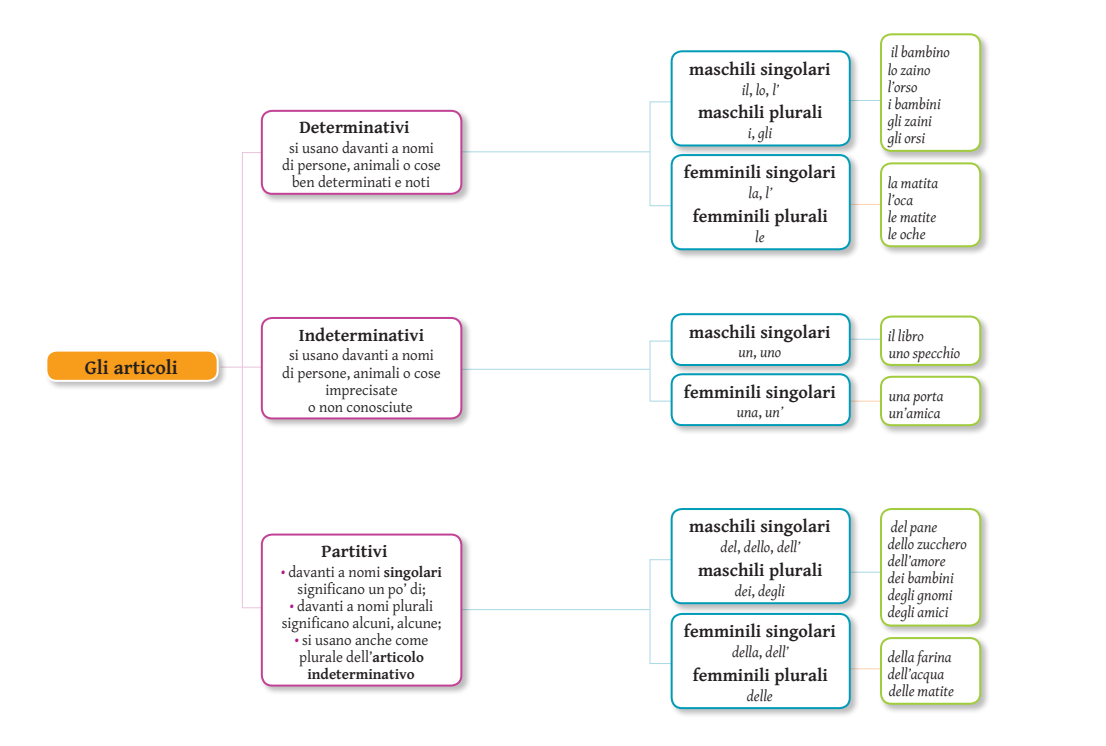
<style>
.page{position:relative;width:1106px;height:746px;background:#fff}
.page>*{position:absolute;margin:0;border:0;box-sizing:border-box;transform-origin:0 0}
._04_Tabella_testati{font:700 20px "Kind 10";color:#231f20}
._01_Titolo_Consegna{font:700 18px "Kind 10";color:#231f20}
.TESTO_MAPPA_CONCETTU{font:italic 15px "Kind 10";color:#231f20}
.TESTO_MAPPA_CONCETTU-2{font:15px/17px "Kind 10";color:#231f20;text-align:center}
.s1{color:#b41687}
.s2{font-weight:700}
.s3{font-style:normal}
</style>
<div class="page">
<hr style="left:427px;top:609px;width:222px;height:1px;background:#a9d8e5">
<hr style="left:441px;top:369px;width:208px;height:1px;background:#a9d8e5">
<hr style="left:756px;top:571px;width:135px;height:1px;background:#a9d8e5">
<hr style="left:756px;top:668px;width:135px;height:1px;background:#fcd0b0">
<hr style="left:756px;top:339px;width:135px;height:1px;background:#a9d8e5">
<hr style="left:756px;top:400px;width:135px;height:1px;background:#fcd0b0">
<hr style="left:220px;top:366px;width:68px;height:1px;background:#e8c4db">
<div style="left:242px;top:152px;width:71px;height:456px;border:1px solid #e8c4db"></div>
<div style="left:259px;top:315px;width:213px;height:114px;background:#231f20;opacity:.3"></div>
<div style="left:262px;top:318px;width:199px;height:100px;background:#fff;border-radius:10px"></div>
<div style="left:261px;top:317px;width:201px;height:102px;border:2px solid #c34296;border-radius:10px"></div>
<div style="left:878px;top:506px;width:112px;height:129px;background:#231f20;opacity:.3"></div>
<div style="left:881px;top:509px;width:99px;height:116px;background:#fff;border-radius:10px"></div>
<div style="left:880px;top:508px;width:101px;height:118px;border:2px solid #a0cc3e;border-radius:10px"></div>
<div style="left:259px;top:532px;width:213px;height:164px;background:#231f20;opacity:.3"></div>
<div style="left:262px;top:534px;width:199px;height:151px;background:#fff;border-radius:10px"></div>
<div style="left:261px;top:533px;width:201px;height:153px;border:2px solid #c34296;border-radius:10px"></div>
<div style="left:44px;top:348px;width:184px;height:43px;background:#231f20;opacity:.3"></div>
<div style="left:46px;top:350px;width:172px;height:31px;background:#f89c1c;border-radius:10px"></div>
<div style="left:45px;top:349px;width:174px;height:33px;border:2px solid #fff;border-radius:10px"></div>
<div style="left:649px;top:559px;width:30px;height:105px;border:1px solid #a9d8e5"></div>
<div style="left:669px;top:506px;width:191px;height:107px;background:#231f20;opacity:.3"></div>
<div style="left:671px;top:509px;width:178px;height:94px;background:#fff;border-radius:10px"></div>
<div style="left:670px;top:508px;width:180px;height:96px;border:2px solid #009cb7;border-radius:10px"></div>
<div style="left:669px;top:611px;width:191px;height:107px;background:#231f20;opacity:.3"></div>
<div style="left:671px;top:614px;width:178px;height:94px;background:#fff;border-radius:10px"></div>
<div style="left:670px;top:613px;width:180px;height:96px;border:2px solid #009cb7;border-radius:10px"></div>
<div style="left:649px;top:340px;width:30px;height:61px;border:1px solid #a9d8e5"></div>
<div style="left:669px;top:312px;width:191px;height:63px;background:#231f20;opacity:.3"></div>
<div style="left:671px;top:314px;width:178px;height:51px;background:#fff;border-radius:10px"></div>
<div style="left:670px;top:313px;width:180px;height:53px;border:2px solid #009cb7;border-radius:10px"></div>
<div style="left:669px;top:372px;width:191px;height:63px;background:#231f20;opacity:.3"></div>
<div style="left:671px;top:374px;width:178px;height:51px;background:#fff;border-radius:10px"></div>
<div style="left:670px;top:373px;width:180px;height:53px;border:2px solid #009cb7;border-radius:10px"></div>
<div style="left:878px;top:635px;width:112px;height:79px;background:#231f20;opacity:.3"></div>
<div style="left:881px;top:638px;width:99px;height:65px;background:#fff;border-radius:10px"></div>
<div style="left:880px;top:637px;width:101px;height:67px;border:2px solid #a0cc3e;border-radius:10px"></div>
<div style="left:878px;top:314px;width:112px;height:61px;background:#231f20;opacity:.3"></div>
<div style="left:881px;top:316px;width:99px;height:49px;background:#fff;border-radius:10px"></div>
<div style="left:880px;top:315px;width:101px;height:51px;border:2px solid #a0cc3e;border-radius:10px"></div>
<div style="left:878px;top:374px;width:112px;height:61px;background:#231f20;opacity:.3"></div>
<div style="left:881px;top:377px;width:99px;height:48px;background:#fff;border-radius:10px"></div>
<div style="left:880px;top:376px;width:101px;height:50px;border:2px solid #a0cc3e;border-radius:10px"></div>
<hr style="left:418px;top:151px;width:231px;height:1px;background:#a9d8e5">
<hr style="left:756px;top:100px;width:135px;height:1px;background:#a9d8e5">
<hr style="left:756px;top:204px;width:135px;height:1px;background:#fcd0b0">
<div style="left:259px;top:108px;width:213px;height:96px;background:#231f20;opacity:.3"></div>
<div style="left:262px;top:111px;width:199px;height:83px;background:#fff;border-radius:10px"></div>
<div style="left:261px;top:110px;width:201px;height:85px;border:2px solid #c34296;border-radius:10px"></div>
<div style="left:649px;top:101px;width:30px;height:105px;border:1px solid #a9d8e5"></div>
<div style="left:669px;top:49px;width:191px;height:107px;background:#231f20;opacity:.3"></div>
<div style="left:671px;top:51px;width:178px;height:94px;background:#fff;border-radius:10px"></div>
<div style="left:670px;top:50px;width:180px;height:96px;border:2px solid #009cb7;border-radius:10px"></div>
<div style="left:669px;top:153px;width:191px;height:106px;background:#231f20;opacity:.3"></div>
<div style="left:671px;top:155px;width:178px;height:94px;background:#fff;border-radius:10px"></div>
<div style="left:670px;top:154px;width:180px;height:96px;border:2px solid #009cb7;border-radius:10px"></div>
<div style="left:878px;top:32px;width:112px;height:129px;background:#231f20;opacity:.3"></div>
<div style="left:881px;top:34px;width:99px;height:117px;background:#fff;border-radius:10px"></div>
<div style="left:880px;top:33px;width:101px;height:119px;border:2px solid #a0cc3e;border-radius:10px"></div>
<div style="left:878px;top:161px;width:112px;height:96px;background:#231f20;opacity:.3"></div>
<div style="left:881px;top:163px;width:99px;height:83px;background:#fff;border-radius:10px"></div>
<div style="left:880px;top:162px;width:101px;height:85px;border:2px solid #a0cc3e;border-radius:10px"></div>
<p class="_04_Tabella_testati" style="left:85px;top:353px;width:94px">Gli articoli</p>
<p class="_01_Titolo_Consegna" style="left:299px;top:114px;width:112px">Determinativi</p>
<p class="TESTO_MAPPA_CONCETTU-2" style="left:282px;top:139px;width:160px">si usano davanti a nomi di persone, animali o cose</p>
<p class="TESTO_MAPPA_CONCETTU-2" style="left:292px;top:173px;width:139px">ben determinati e noti</p>
<p class="_01_Titolo_Consegna" style="left:299px;top:321px;width:127px">Indeterminativi</p>
<p class="TESTO_MAPPA_CONCETTU-2" style="left:282px;top:346px;width:160px">si usano davanti a nomi di persone, animali o cose imprecisate<br>o non conosciute</p>
<p class="_01_Titolo_Consegna" style="left:321px;top:537px;width:67px">Partitivi</p>
<p class="TESTO_MAPPA_CONCETTU-2" style="left:281px;top:562px;width:162px"><span class="s1">•</span> davanti a nomi <span class="s2">singolari</span></p>
<p class="TESTO_MAPPA_CONCETTU-2" style="left:297px;top:579px;width:129px">significano un po’ di;</p>
<p class="TESTO_MAPPA_CONCETTU-2" style="left:290px;top:596px;width:145px"><span class="s1">•</span> davanti a nomi plurali</p>
<p class="TESTO_MAPPA_CONCETTU-2" style="left:282px;top:613px;width:161px">significano alcuni, alcune;</p>
<p class="TESTO_MAPPA_CONCETTU-2" style="left:295px;top:630px;width:135px"><span class="s1">•</span> si usano anche come plurale dell’<span class="s2">articolo indeterminativo</span></p>
<p class="_01_Titolo_Consegna" style="left:689px;top:55px;width:143px">maschili singolari</p>
<p class="TESTO_MAPPA_CONCETTU" style="left:741px;top:79px;width:39px">il<span class="s3">,</span> lo<span class="s3">,</span> l’</p>
<p class="_01_Titolo_Consegna" style="left:698px;top:99px;width:126px">maschili plurali</p>
<p class="TESTO_MAPPA_CONCETTU" style="left:747px;top:122px;width:26px">i<span class="s3">,</span> gli</p>
<p class="_01_Titolo_Consegna" style="left:684px;top:159px;width:153px">femminili singolari</p>
<p class="TESTO_MAPPA_CONCETTU" style="left:748px;top:183px;width:25px">la<span class="s3">,</span> l’</p>
<p class="_01_Titolo_Consegna" style="left:692px;top:202px;width:137px">femminili plurali</p>
<p class="TESTO_MAPPA_CONCETTU" style="left:755px;top:226px;width:11px">le</p>
<p class="_01_Titolo_Consegna" style="left:689px;top:318px;width:143px">maschili singolari</p>
<p class="TESTO_MAPPA_CONCETTU" style="left:738px;top:342px;width:44px">un<span class="s3">,</span> uno</p>
<p class="_01_Titolo_Consegna" style="left:684px;top:378px;width:153px">femminili singolari</p>
<p class="TESTO_MAPPA_CONCETTU" style="left:736px;top:402px;width:48px">una<span class="s3">,</span> un’</p>
<p class="_01_Titolo_Consegna" style="left:689px;top:513px;width:143px">maschili singolari</p>
<p class="TESTO_MAPPA_CONCETTU" style="left:720px;top:536px;width:81px">del<span class="s3">,</span> dello<span class="s3">,</span> dell’</p>
<p class="_01_Titolo_Consegna" style="left:698px;top:556px;width:126px">maschili plurali</p>
<p class="TESTO_MAPPA_CONCETTU" style="left:734px;top:580px;width:52px">dei<span class="s3">,</span> degli</p>
<p class="_01_Titolo_Consegna" style="left:684px;top:617px;width:153px">femminili singolari</p>
<p class="TESTO_MAPPA_CONCETTU" style="left:732px;top:641px;width:58px">della<span class="s3">,</span> dell’</p>
<p class="_01_Titolo_Consegna" style="left:692px;top:661px;width:137px">femminili plurali</p>
<p class="TESTO_MAPPA_CONCETTU" style="left:747px;top:684px;width:27px">delle</p>
<p class="TESTO_MAPPA_CONCETTU" style="left:890px;top:42px;width:61px">il bambino</p>
<p class="TESTO_MAPPA_CONCETTU" style="left:887px;top:59px;width:44px">lo zaino</p>
<p class="TESTO_MAPPA_CONCETTU" style="left:887px;top:76px;width:31px">l’orso</p>
<p class="TESTO_MAPPA_CONCETTU" style="left:887px;top:93px;width:55px">i bambini</p>
<p class="TESTO_MAPPA_CONCETTU" style="left:887px;top:110px;width:46px">gli zaini</p>
<p class="TESTO_MAPPA_CONCETTU" style="left:887px;top:127px;width:39px">gli orsi</p>
<p class="TESTO_MAPPA_CONCETTU" style="left:887px;top:172px;width:52px">la matita</p>
<p class="TESTO_MAPPA_CONCETTU" style="left:887px;top:189px;width:27px">l’oca</p>
<p class="TESTO_MAPPA_CONCETTU" style="left:887px;top:206px;width:50px">le matite</p>
<p class="TESTO_MAPPA_CONCETTU" style="left:887px;top:223px;width:39px">le oche</p>
<p class="TESTO_MAPPA_CONCETTU" style="left:887px;top:325px;width:38px">il libro</p>
<p class="TESTO_MAPPA_CONCETTU" style="left:888px;top:342px;width:73px">uno specchio</p>
<p class="TESTO_MAPPA_CONCETTU" style="left:888px;top:385px;width:56px">una porta</p>
<p class="TESTO_MAPPA_CONCETTU" style="left:888px;top:402px;width:53px">un’amica</p>
<p class="TESTO_MAPPA_CONCETTU" style="left:890px;top:516px;width:48px">del pane</p>
<p class="TESTO_MAPPA_CONCETTU" style="left:887px;top:533px;width:81px">dello zucchero</p>
<p class="TESTO_MAPPA_CONCETTU" style="left:887px;top:550px;width:60px">dell’amore</p>
<p class="TESTO_MAPPA_CONCETTU" style="left:887px;top:567px;width:68px">dei bambini</p>
<p class="TESTO_MAPPA_CONCETTU" style="left:887px;top:584px;width:66px">degli gnomi</p>
<p class="TESTO_MAPPA_CONCETTU" style="left:887px;top:601px;width:62px">degli amici</p>
<p class="TESTO_MAPPA_CONCETTU" style="left:887px;top:646px;width:65px">della farina</p>
<p class="TESTO_MAPPA_CONCETTU" style="left:887px;top:663px;width:58px">dell’acqua</p>
<p class="TESTO_MAPPA_CONCETTU" style="left:888px;top:680px;width:67px">delle matite</p>
</div>
